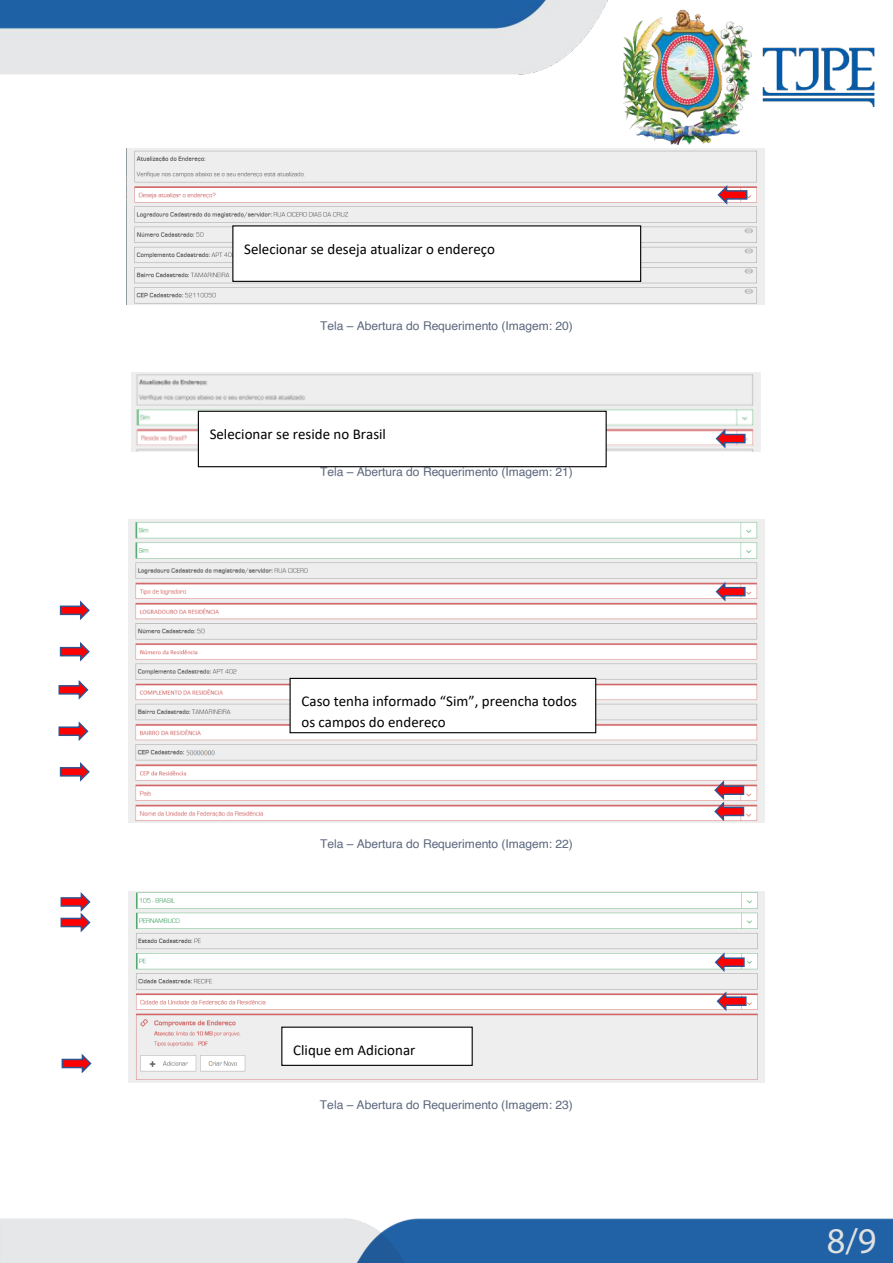
<style>
.page{position:relative;width:893px;height:1263px;background:#fff}
.page>*{position:absolute;margin:0;border:0;box-sizing:border-box;transform-origin:0 0}
.t1{font:36.3px "Myriad Pro";color:#dfe1e1}
.t2{font:15px/21px "Calibri";color:#000}
.t3{font:12px "Helvetica";letter-spacing:-.005em;color:#5b677d}
</style>
<div class="page">
<img style="left:0;top:0;width:875px;height:149px">
<img style="left:0;top:1218px;width:893px;height:45px">
<img style="left:127px;top:149px;width:638px;height:155px">
<img style="left:131px;top:373px;width:630px;height:79px">
<img style="left:128px;top:519px;width:637px;height:303px">
<img style="left:128px;top:892px;width:637px;height:190px">
<div style="left:233px;top:226px;width:408px;height:55px;background:#fff"></div>
<div style="left:232px;top:225px;width:409px;height:57px;border:1px solid #000"></div>
<svg style="left:716px;top:183px;width:32px;height:24px"></svg>
<div style="left:282px;top:1027px;width:190px;height:38px;background:#fff"></div>
<div style="left:281px;top:1027px;width:192px;height:39px;border:1px solid #000"></div>
<svg style="left:714px;top:950px;width:31px;height:24px"></svg>
<svg style="left:60px;top:892px;width:31px;height:41px"></svg>
<svg style="left:61px;top:1053px;width:31px;height:21px"></svg>
<div style="left:198px;top:411px;width:408px;height:56px;background:#fff"></div>
<div style="left:198px;top:411px;width:409px;height:56px;border:1px solid #000"></div>
<svg style="left:715px;top:427px;width:31px;height:23px"></svg>
<div style="left:290px;top:678px;width:306px;height:55px;background:#fff"></div>
<div style="left:290px;top:678px;width:306px;height:55px;border:1px solid #000"></div>
<svg style="left:59px;top:600px;width:31px;height:20px"></svg>
<svg style="left:715px;top:580px;width:31px;height:23px"></svg>
<svg style="left:59px;top:642px;width:31px;height:20px"></svg>
<svg style="left:58px;top:680px;width:31px;height:20px"></svg>
<svg style="left:58px;top:721px;width:31px;height:20px"></svg>
<svg style="left:59px;top:762px;width:31px;height:20px"></svg>
<svg style="left:713px;top:778px;width:32px;height:45px"></svg>
<svg style="left:715px;top:989px;width:32px;height:24px"></svg>
<p class="t2" style="left:244px;top:238px;width:252px">Selecionar se deseja atualizar o endereço</p>
<p class="t3" style="left:320px;top:316px;width:254px">Tela – Abertura do Requerimento (Imagem: 20)</p>
<p class="t2" style="left:210px;top:423px;width:178px">Selecionar se reside no Brasil</p>
<p class="t3" style="left:320px;top:463px;width:254px">Tela – Abertura do Requerimento (Imagem: 21)</p>
<p class="t2" style="left:302px;top:690px;width:277px">Caso tenha informado “Sim”, preencha todos os campos do endereço</p>
<p class="t3" style="left:320px;top:834px;width:254px">Tela – Abertura do Requerimento (Imagem: 22)</p>
<p class="t2" style="left:293px;top:1039px;width:124px">Clique em Adicionar</p>
<p class="t3" style="left:320px;top:1095px;width:254px">Tela – Abertura do Requerimento (Imagem: 23)</p>
<h1 class="t1" style="left:827px;top:1218px;width:51px">8/9</h1>
</div>
